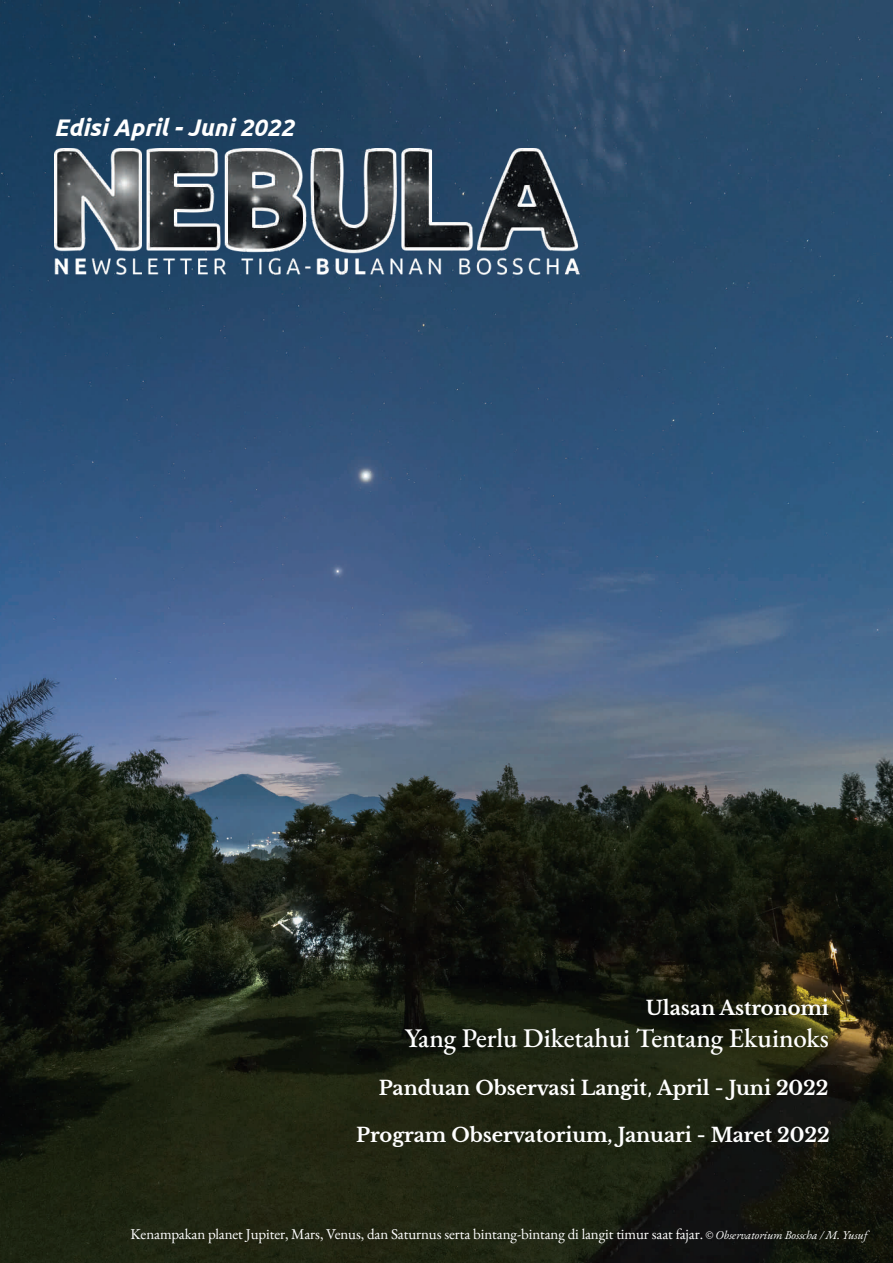
<style>
.page{position:relative;width:893px;height:1263px;background:#fff}
.page>*{position:absolute;margin:0;border:0;box-sizing:border-box;transform-origin:0 0}
.t1{font:500 27px "EB Garamond";color:#fff}
.t2{font:italic 700 24px "Ubuntu";letter-spacing:-.005em;color:#fff}
.t3{font:700 19.5px "Libre Baskerville";letter-spacing:-.005em;color:#fff}
.t4{font:15px "EB Garamond";letter-spacing:-.01em;color:#fff}
.s1{font-family:"DejaVu Sans";font-weight:400}
.s2{font-style:italic;font-size:12px}
</style>
<div class="page">
<img style="left:0;top:0;width:893px;height:1263px">
<img style="left:54px;top:149px;width:526px;height:125px">
<h2 class="t2" style="left:54px;top:114px;width:241px">Edisi April - Juni 2022</h2>
<h3 class="t3" style="left:646px;top:996px;width:185px">Ulasan Astronomi</h3>
<h1 class="t1" style="left:405px;top:1020px;width:426px">Yang Perlu Diketahui Tentang Ekuinoks</h1>
<h3 class="t3" style="left:379px;top:1076px;width:451px">Panduan Observasi Langit<span class="s1">,</span> April - Juni 2022</h3>
<h3 class="t3" style="left:356px;top:1123px;width:475px">Program Observatorium, Januari - Maret 2022</h3>
<p class="t4" style="left:130px;top:1223px;width:739px">Kenampakan planet Jupiter, Mars, Venus, dan Saturnus serta bintang-bintang di langit timur saat fajar. <span class="s2">© Observatorium Bosscha / M. Yusuf</span></p>
</div>
